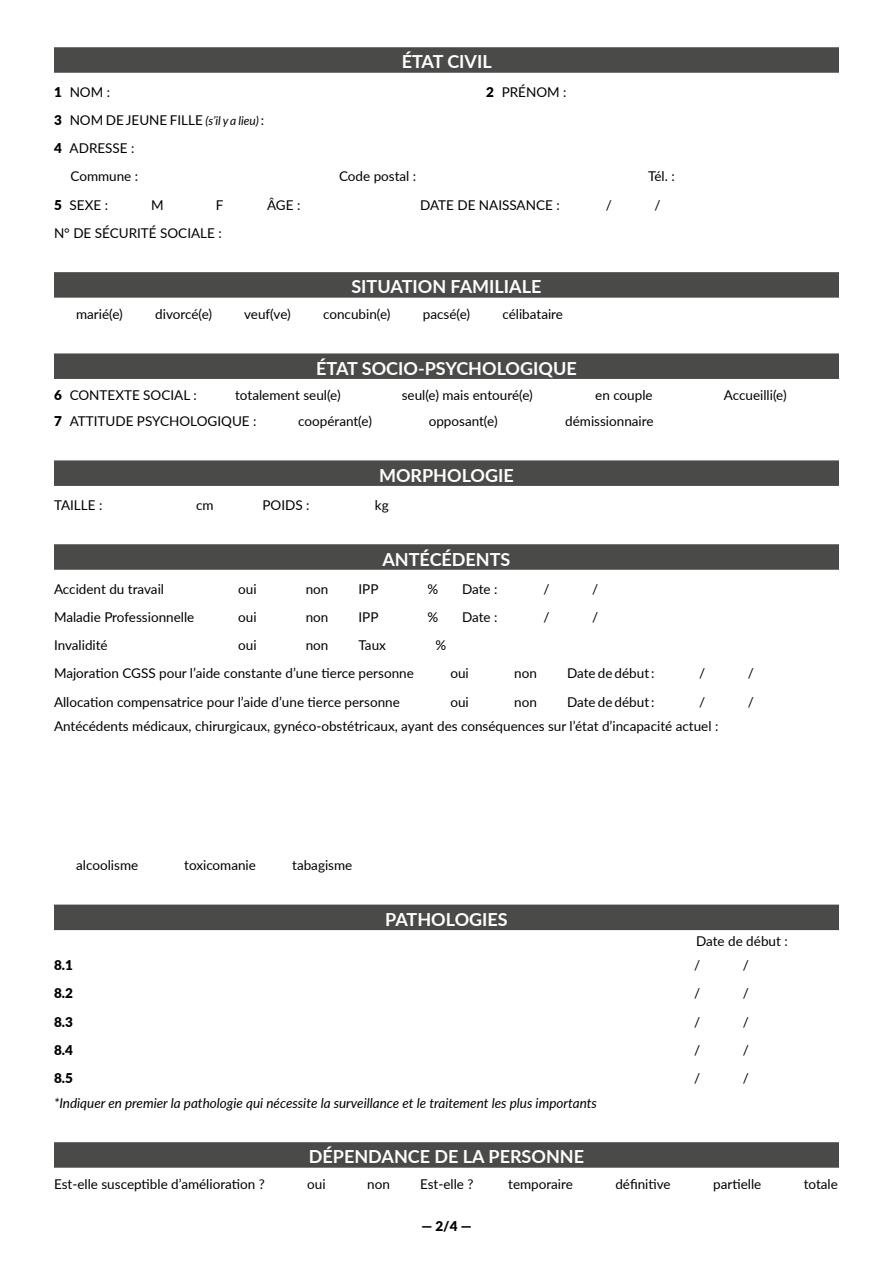
<style>
.page{position:relative;width:893px;height:1263px;background:#fff}
.page>*{position:absolute;margin:0;border:0;box-sizing:border-box;transform-origin:0 0}
.t1{font:700 18px "Lato";color:#fff}
.t2{font:13.5px "Lato";color:#000}
.t3{font:italic 13.5px "Lato";color:#000}
.t4{font:900 13.5px "Lato";color:#000}
.s1{font-weight:900}
.s2{font-style:italic;font-size:12px}
</style>
<div class="page">
<div style="left:54px;top:47px;width:785px;height:26px;background:#4a4a49"></div>
<div style="left:54px;top:272px;width:785px;height:26px;background:#4a4a49"></div>
<div style="left:54px;top:353px;width:785px;height:26px;background:#4a4a49"></div>
<div style="left:54px;top:460px;width:785px;height:26px;background:#4a4a49"></div>
<div style="left:54px;top:544px;width:785px;height:26px;background:#4a4a49"></div>
<div style="left:54px;top:904px;width:785px;height:26px;background:#4a4a49"></div>
<div style="left:54px;top:1142px;width:785px;height:26px;background:#4a4a49"></div>
<h1 class="t1" style="left:402px;top:49px;width:92px">ÉTAT CIVIL</h1>
<p class="t2" style="left:54px;top:82px;width:58px"><span class="s1">1</span> NOM :</p>
<p class="t2" style="left:486px;top:82px;width:82px"><span class="s1">2</span> PRÉNOM :</p>
<p class="t2" style="left:54px;top:110px;width:212px"><span class="s1">3</span> NOM DE JEUNE FILLE <span class="s2">(s’il y a lieu)</span> :</p>
<p class="t2" style="left:54px;top:139px;width:82px"><span class="s1">4</span> ADRESSE :</p>
<p class="t2" style="left:70px;top:167px;width:69px">Commune :</p>
<p class="t2" style="left:339px;top:167px;width:79px">Code postal :</p>
<p class="t2" style="left:648px;top:167px;width:28px">Tél. :</p>
<p class="t2" style="left:54px;top:195px;width:56px"><span class="s1">5</span> SEXE :</p>
<p class="t2" style="left:151px;top:195px;width:14px">M</p>
<p class="t2" style="left:216px;top:195px;width:9px">F</p>
<p class="t2" style="left:267px;top:195px;width:35px">ÂGE :</p>
<p class="t2" style="left:420px;top:195px;width:141px">DATE DE NAISSANCE :</p>
<p class="t2" style="left:606px;top:195px;width:8px">/</p>
<p class="t2" style="left:654px;top:195px;width:8px">/</p>
<p class="t2" style="left:54px;top:223px;width:169px">N° DE SÉCURITÉ SOCIALE :</p>
<h1 class="t1" style="left:351px;top:274px;width:192px">SITUATION FAMILIALE</h1>
<p class="t2" style="left:76px;top:304px;width:48px">marié(e)</p>
<p class="t2" style="left:155px;top:304px;width:58px">divorcé(e)</p>
<p class="t2" style="left:244px;top:304px;width:48px">veuf(ve)</p>
<p class="t2" style="left:323px;top:304px;width:69px">concubin(e)</p>
<p class="t2" style="left:423px;top:304px;width:49px">pacsé(e)</p>
<p class="t2" style="left:502px;top:304px;width:62px">célibataire</p>
<h1 class="t1" style="left:316px;top:355px;width:262px">ÉTAT SOCIO-PSYCHOLOGIQUE</h1>
<p class="t2" style="left:54px;top:386px;width:144px"><span class="s1">6</span> CONTEXTE SOCIAL :</p>
<p class="t2" style="left:235px;top:386px;width:107px">totalement seul(e)</p>
<p class="t2" style="left:402px;top:386px;width:133px">seul(e) mais entouré(e)</p>
<p class="t2" style="left:595px;top:386px;width:59px">en couple</p>
<p class="t2" style="left:724px;top:386px;width:64px">Accueilli(e)</p>
<p class="t2" style="left:54px;top:411px;width:204px"><span class="s1">7</span> ATTITUDE PSYCHOLOGIQUE :</p>
<p class="t2" style="left:298px;top:411px;width:75px">coopérant(e)</p>
<p class="t2" style="left:429px;top:411px;width:70px">opposant(e)</p>
<p class="t2" style="left:565px;top:411px;width:90px">démissionnaire</p>
<h1 class="t1" style="left:379px;top:462px;width:136px">MORPHOLOGIE</h1>
<p class="t2" style="left:54px;top:495px;width:50px">TAILLE :</p>
<p class="t2" style="left:196px;top:495px;width:19px">cm</p>
<p class="t2" style="left:263px;top:495px;width:49px">POIDS :</p>
<p class="t2" style="left:375px;top:495px;width:15px">kg</p>
<h1 class="t1" style="left:382px;top:546px;width:130px">ANTÉCÉDENTS</h1>
<p class="t2" style="left:54px;top:579px;width:112px">Accident du travail</p>
<p class="t2" style="left:238px;top:579px;width:20px">oui</p>
<p class="t2" style="left:306px;top:579px;width:24px">non</p>
<p class="t2" style="left:358px;top:579px;width:21px">IPP</p>
<p class="t2" style="left:428px;top:579px;width:12px">%</p>
<p class="t2" style="left:462px;top:579px;width:37px">Date :</p>
<p class="t2" style="left:543px;top:579px;width:8px">/</p>
<p class="t2" style="left:592px;top:579px;width:8px">/</p>
<p class="t2" style="left:54px;top:607px;width:142px">Maladie Professionnelle</p>
<p class="t2" style="left:238px;top:607px;width:20px">oui</p>
<p class="t2" style="left:306px;top:607px;width:24px">non</p>
<p class="t2" style="left:359px;top:607px;width:21px">IPP</p>
<p class="t2" style="left:428px;top:607px;width:12px">%</p>
<p class="t2" style="left:462px;top:607px;width:37px">Date :</p>
<p class="t2" style="left:543px;top:607px;width:8px">/</p>
<p class="t2" style="left:592px;top:607px;width:8px">/</p>
<p class="t2" style="left:54px;top:636px;width:55px">Invalidité</p>
<p class="t2" style="left:238px;top:636px;width:20px">oui</p>
<p class="t2" style="left:306px;top:636px;width:24px">non</p>
<p class="t2" style="left:359px;top:636px;width:29px">Taux</p>
<p class="t2" style="left:435px;top:636px;width:12px">%</p>
<p class="t2" style="left:54px;top:664px;width:361px">Majoration CGSS pour l’aide constante d’une tierce personne</p>
<p class="t2" style="left:450px;top:664px;width:20px">oui</p>
<p class="t2" style="left:514px;top:664px;width:24px">non</p>
<p class="t2" style="left:567px;top:664px;width:89px">Date de début :</p>
<p class="t2" style="left:699px;top:664px;width:8px">/</p>
<p class="t2" style="left:748px;top:664px;width:8px">/</p>
<p class="t2" style="left:54px;top:692px;width:347px">Allocation compensatrice pour l’aide d’une tierce personne</p>
<p class="t2" style="left:450px;top:692px;width:20px">oui</p>
<p class="t2" style="left:514px;top:692px;width:24px">non</p>
<p class="t2" style="left:567px;top:692px;width:89px">Date de début :</p>
<p class="t2" style="left:699px;top:692px;width:8px">/</p>
<p class="t2" style="left:748px;top:692px;width:8px">/</p>
<p class="t2" style="left:54px;top:717px;width:666px">Antécédents médicaux, chirurgicaux, gynéco-obstétricaux, ayant des conséquences sur l’état d’incapacité actuel :</p>
<p class="t2" style="left:76px;top:856px;width:64px">alcoolisme</p>
<p class="t2" style="left:184px;top:856px;width:73px">toxicomanie</p>
<p class="t2" style="left:292px;top:856px;width:62px">tabagisme</p>
<h1 class="t1" style="left:385px;top:906px;width:124px">PATHOLOGIES</h1>
<p class="t2" style="left:696px;top:932px;width:93px">Date de début :</p>
<p class="t4" style="left:54px;top:955px;width:20px">8.1</p>
<p class="t2" style="left:694px;top:956px;width:8px">/</p>
<p class="t2" style="left:743px;top:956px;width:8px">/</p>
<p class="t4" style="left:54px;top:983px;width:20px">8.2</p>
<p class="t2" style="left:694px;top:984px;width:8px">/</p>
<p class="t2" style="left:743px;top:984px;width:8px">/</p>
<p class="t4" style="left:54px;top:1011px;width:20px">8.3</p>
<p class="t2" style="left:694px;top:1012px;width:8px">/</p>
<p class="t2" style="left:743px;top:1012px;width:8px">/</p>
<p class="t4" style="left:54px;top:1040px;width:20px">8.4</p>
<p class="t2" style="left:694px;top:1040px;width:8px">/</p>
<p class="t2" style="left:743px;top:1040px;width:8px">/</p>
<p class="t4" style="left:54px;top:1068px;width:20px">8.5</p>
<p class="t2" style="left:694px;top:1068px;width:8px">/</p>
<p class="t2" style="left:743px;top:1068px;width:8px">/</p>
<p class="t3" style="left:54px;top:1093px;width:544px">*Indiquer en premier la pathologie qui nécessite la surveillance et le traitement les plus importants</p>
<h1 class="t1" style="left:309px;top:1144px;width:277px">DÉPENDANCE DE LA PERSONNE</h1>
<p class="t2" style="left:54px;top:1174px;width:212px">Est-elle susceptible d’amélioration ?</p>
<p class="t2" style="left:307px;top:1174px;width:20px">oui</p>
<p class="t2" style="left:367px;top:1174px;width:24px">non</p>
<p class="t2" style="left:420px;top:1174px;width:55px">Est-elle ?</p>
<p class="t2" style="left:508px;top:1174px;width:66px">temporaire</p>
<p class="t2" style="left:615px;top:1174px;width:57px">définitive</p>
<p class="t2" style="left:713px;top:1174px;width:50px">partielle</p>
<p class="t2" style="left:804px;top:1174px;width:36px">totale</p>
<p class="t4" style="left:421px;top:1216px;width:52px">— 2/4 —</p>
</div>
